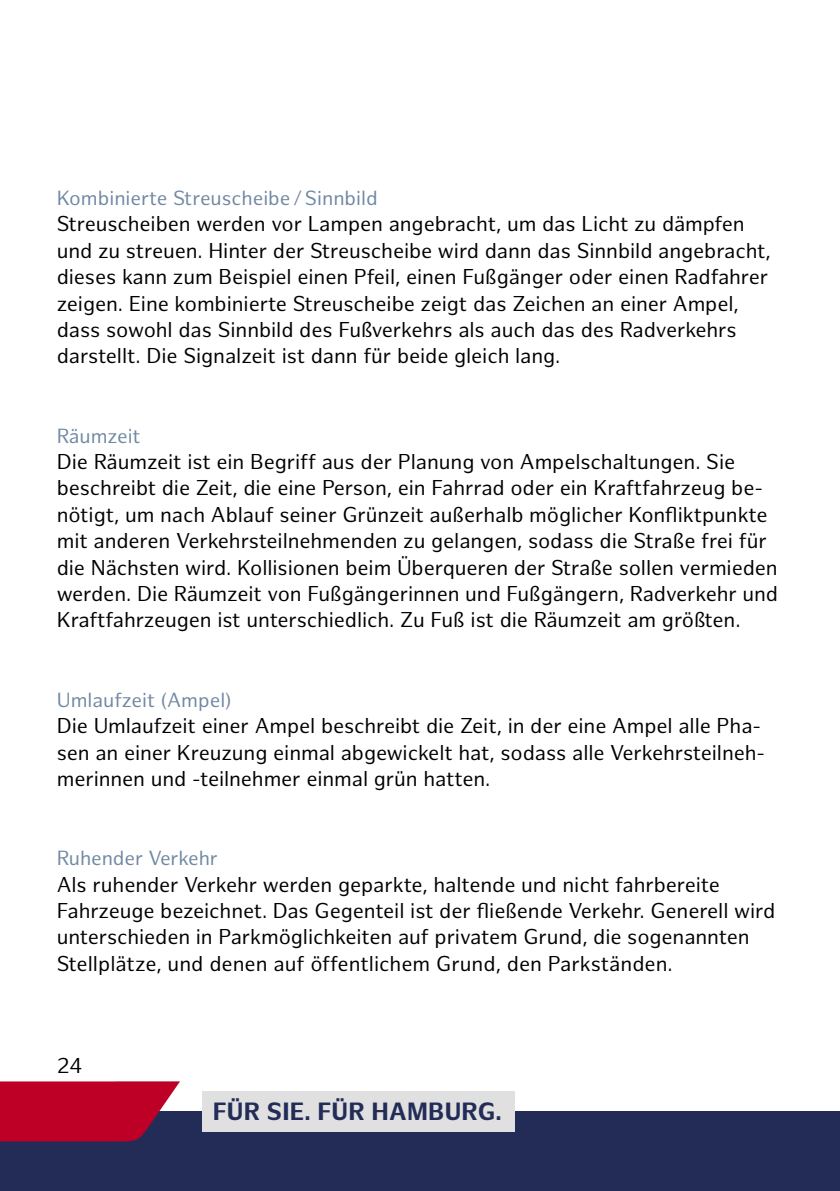
<style>
.page{position:relative;width:840px;height:1191px;background:#fff}
.page>*{position:absolute;margin:0;border:0;box-sizing:border-box;transform-origin:0 0}
.t1{font:700 24.4px "Hamburg Sans";letter-spacing:.01em;color:#222c57}
.t2{font:21px/26.4px "Hamburg Sans";letter-spacing:-.005em;color:#000}
.t3{font:20px "Hamburg Sans";color:#7188a3}
</style>
<div class="page">
<div style="left:0;top:1111px;width:839px;height:80px;background:#222c57"></div>
<svg style="left:0;top:1081px;width:180px;height:60px;background:#b20c32"></svg>
<div style="left:202px;top:1091px;width:312px;height:41px;background:#e0e0e0"></div>
<p class="t3" style="left:57px;top:186px;width:322px">Kombinierte Streuscheibe/Sinnbild</p>
<p class="t2" style="left:57px;top:212px;width:715px">Streuscheiben werden vor Lampen angebracht, um das Licht zu dämpfen und zu streuen. Hinter der Streuscheibe wird dann das Sinnbild angebracht, dieses kann zum Beispiel einen Pfeil, einen Fußgänger oder einen Radfahrer zeigen. Eine kombinierte Streuscheibe zeigt das Zeichen an einer Ampel, dass sowohl das Sinnbild des Fußverkehrs als auch das des Radverkehrs darstellt. Die Signalzeit ist dann für beide gleich lang.</p>
<p class="t3" style="left:57px;top:424px;width:85px">Räumzeit</p>
<p class="t2" style="left:57px;top:449px;width:722px">Die Räumzeit ist ein Begriff aus der Planung von Ampelschaltungen. Sie beschreibt die Zeit, die eine Person, ein Fahrrad oder ein Kraftfahrzeug be&shy;nötigt, um nach Ablauf seiner Grünzeit außerhalb möglicher Konfliktpunkte mit anderen Verkehrsteilnehmenden zu gelangen, sodass die Straße frei für die Nächsten wird. Kollisionen beim Überqueren der Straße sollen vermieden werden. Die Räumzeit von Fußgängerinnen und Fußgängern, Radverkehr und Kraftfahrzeugen ist unterschiedlich. Zu Fuß ist die Räumzeit am größten.</p>
<p class="t3" style="left:57px;top:688px;width:176px">Umlaufzeit (Ampel)</p>
<p class="t2" style="left:57px;top:713px;width:709px">Die Umlaufzeit einer Ampel beschreibt die Zeit, in der eine Ampel alle Pha&shy;sen an einer Kreuzung einmal abgewickelt hat, sodass alle Verkehrsteilneh&shy;merinnen und -teilnehmer einmal grün hatten.</p>
<p class="t3" style="left:57px;top:846px;width:163px">Ruhender Verkehr</p>
<p class="t2" style="left:57px;top:872px;width:719px">Als ruhender Verkehr werden geparkte, haltende und nicht fahrbereite Fahrzeuge bezeichnet. Das Gegenteil ist der fließende Verkehr. Generell wird unterschieden in Parkmöglichkeiten auf privatem Grund, die sogenannten Stellplätze, und denen auf öffentlichem Grund, den Parkständen.</p>
<p class="t2" style="left:57px;top:1053px;width:27px">24</p>
<p class="t1" style="left:213px;top:1097px;width:290px">FÜR SIE. FÜR HAMBURG.</p>
</div>
